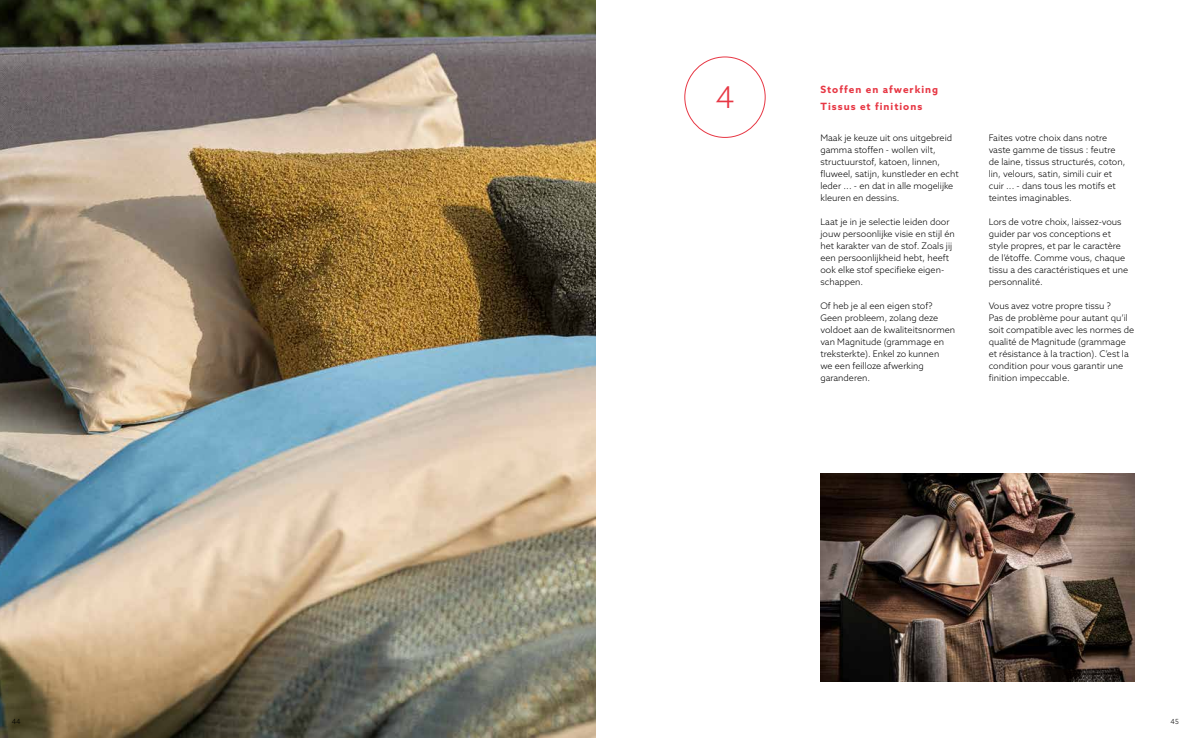
<style>
.page{position:relative;width:1191px;height:738px;background:#fff}
.page>*{position:absolute;margin:0;border:0;box-sizing:border-box;transform-origin:0 0}
.t1{font:300 30px "Azo Sans";color:#e73744}
.t2{font:700 10px/17.4px "Azo Sans";letter-spacing:.1em;color:#e73744}
.t3{font:300 9px/12px "Azo Sans";color:#000}
.t4{font:300 7px "Azo Sans";color:#000}
</style>
<div class="page">
<div style="left:684px;top:57px;width:81px;height:80px;border:1px solid #e73744;border-radius:50%"></div>
<img style="left:0;top:0;width:595px;height:737px">
<img style="left:820px;top:473px;width:314px;height:207px">
<h1 class="t1" style="left:715px;top:78px;width:20px">4</h1>
<p class="t2" style="left:820px;top:81px;width:119px">Stoffen en afwerking<br>Tissus et finitions</p>
<p class="t3" style="left:820px;top:132px;width:140px">Maak je keuze uit ons uitgebreid gamma stoffen - wollen vilt, structuurstof, katoen, linnen, fluweel, satijn, kunstleder en echt leder ... - en dat in alle mogelijke kleuren en dessins.</p>
<p class="t3" style="left:820px;top:215px;width:136px">Laat je in je selectie leiden door jouw persoonlijke visie en stijl én het karakter van de stof. Zoals jij een persoonlijkheid hebt, heeft ook elke stof specifieke eigen&shy;schappen.</p>
<p class="t3" style="left:820px;top:299px;width:136px">Of heb je al een eigen stof?<br>Geen probleem, zolang deze voldoet aan de kwaliteitsnormen van Magnitude (grammage en treksterkte). Enkel zo kunnen<br>we een feilloze afwerking garanderen.</p>
<p class="t3" style="left:988px;top:131px;width:138px">Faites votre choix dans notre vaste gamme de tissus : feutre de laine, tissus structurés, coton, lin, velours, satin, simili cuir et cuir ... - dans tous les motifs et teintes imaginables.</p>
<p class="t3" style="left:988px;top:215px;width:141px">Lors de votre choix, laissez-vous guider par vos conceptions et style propres, et par le caractère de l’étoffe. Comme vous, chaque tissu a des caractéristiques et une personnalité.</p>
<p class="t3" style="left:988px;top:299px;width:147px">Vous avez votre propre tissu ?<br>Pas de problème pour autant qu’il soit compatible avec les normes de qualité de Magnitude (grammage et résistance à la traction). C’est la condition pour vous garantir une finition impeccable.</p>
<p class="t4" style="left:12px;top:716px;width:10px">44</p>
<p class="t4" style="left:1170px;top:716px;width:10px">45</p>
</div>
